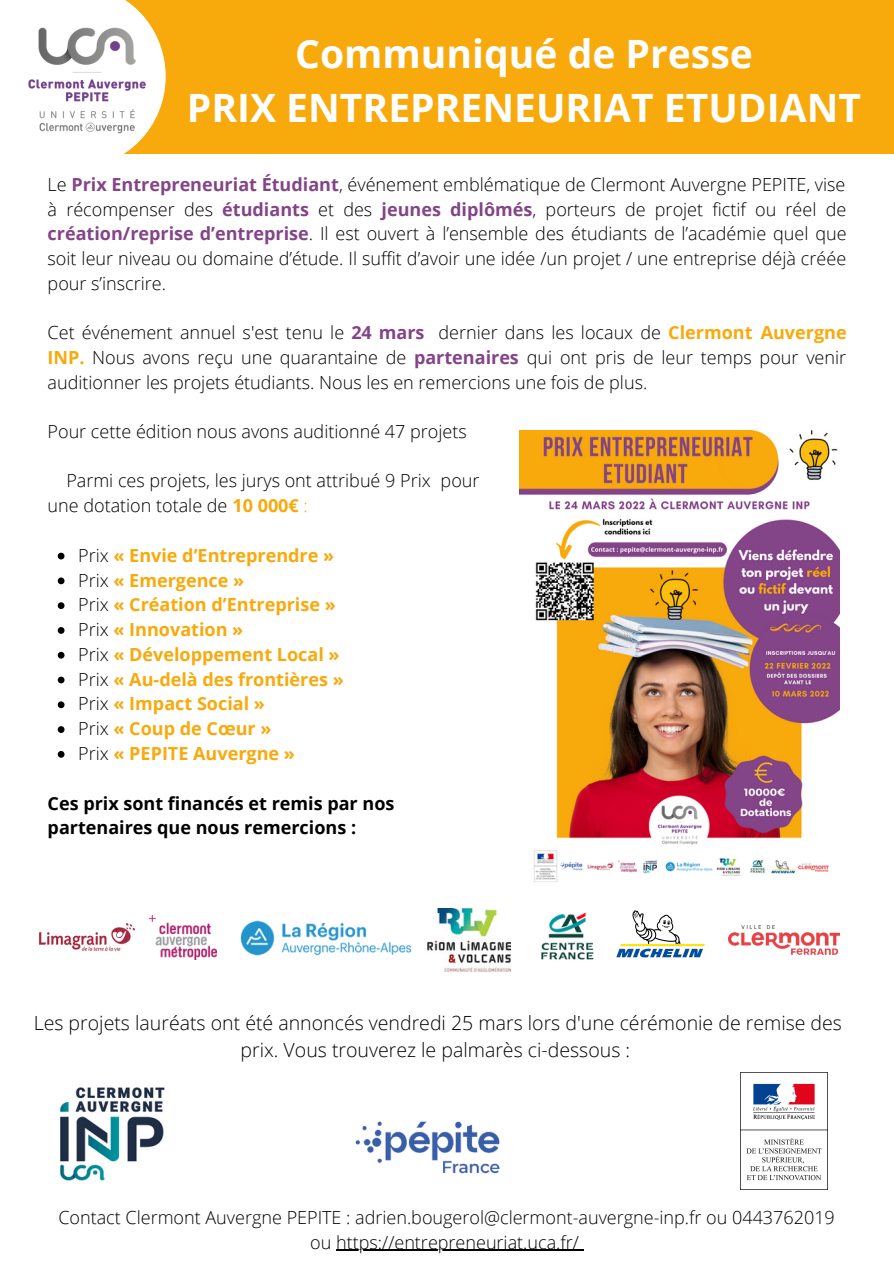
<style>
.page{position:relative;width:894px;height:1264px;background:#fff}
.page>*{position:absolute;margin:0;border:0;box-sizing:border-box;transform-origin:0 0}
.t1{font:700 39px "Open Sans";color:#fff}
.t2{font:300 19.5px/27px "Open Sans";color:#000;text-align:center}
.t3{font:300 18px/24.8px "Open Sans";color:#000;text-align:justify}
.t4{font:700 18px "Open Sans";color:#f8a90c}
.t5{font:700 18px/24.8px "Open Sans";color:#000}
.s1{font-weight:700;color:#844488}
.s2{font-weight:700;color:#f8a90c}
.s3{color:#f8a90c}
.s4{font-weight:300;color:#000}
</style>
<div class="page">
<div style="left:0;top:0;width:893px;height:153px;background:#f8a90c"></div>
<svg style="left:77px;top:0;width:89px;height:154px"></svg>
<div style="left:0;top:0;width:77px;height:171px;background:#fff"></div>
<img style="left:28px;top:8px;width:135px;height:145px">
<img style="left:519px;top:430px;width:320px;height:452px">
<img style="left:60px;top:1087px;width:105px;height:94px">
<img style="left:355px;top:1121px;width:145px;height:53px">
<img style="left:149px;top:915px;width:67px;height:44px">
<img style="left:39px;top:923px;width:96px;height:28px">
<img style="left:427px;top:908px;width:84px;height:63px">
<img style="left:541px;top:912px;width:53px;height:48px">
<img style="left:616px;top:910px;width:88px;height:48px">
<img style="left:728px;top:925px;width:112px;height:30px">
<img style="left:240px;top:920px;width:172px;height:36px">
<img style="left:740px;top:1072px;width:87px;height:117px">
<svg style="left:58px;top:552px;width:6px;height:7px"></svg>
<svg style="left:58px;top:577px;width:6px;height:7px"></svg>
<svg style="left:58px;top:602px;width:6px;height:7px"></svg>
<svg style="left:58px;top:627px;width:6px;height:7px"></svg>
<svg style="left:58px;top:652px;width:6px;height:6px"></svg>
<svg style="left:58px;top:676px;width:6px;height:7px"></svg>
<svg style="left:58px;top:701px;width:6px;height:7px"></svg>
<svg style="left:58px;top:726px;width:6px;height:7px"></svg>
<svg style="left:58px;top:751px;width:6px;height:6px"></svg>
<hr style="left:336px;top:1249px;width:243px;height:1px;background:#000">
<p class="t1" style="left:295px;top:26px;width:459px">Communiqué de Presse</p>
<p class="t1" style="left:187px;top:81px;width:675px">PRIX ENTREPRENEURIAT ETUDIANT</p>
<p class="t3" style="left:48px;top:171px;width:800px">Le <span class="s1">Prix Entrepreneuriat Étudiant</span>, événement emblématique de Clermont Auvergne PEPITE, vise à récompenser des <span class="s1">étudiants</span> et des <span class="s1">jeunes diplômés</span>, porteurs de projet fictif ou réel de <span class="s1">création/reprise d’entreprise</span>. Il est ouvert à l’ensemble des étudiants de l’académie quel que soit leur niveau ou domaine d’étude. Il suffit d’avoir une idée /un projet / une entreprise déjà créée pour s’inscrire.</p>
<p class="t3" style="left:48px;top:320px;width:800px">Cet événement annuel s'est tenu le <span class="s1">24 mars</span> dernier dans les locaux de <span class="s2">Clermont Auvergne INP.</span> Nous avons reçu une quarantaine de <span class="s1">partenaires</span> qui ont pris de leur temps pour venir auditionner les projets étudiants. Nous les en remercions une fois de plus.</p>
<p class="t3" style="left:48px;top:418px;width:420px">Pour cette édition nous avons auditionné 47 projets</p>
<p class="t3" style="left:48px;top:468px;width:433px;text-indent:19px">Parmi ces projets, les jurys ont attribué 9 Prix pour une dotation totale de <span class="s2">10 000€</span> <span class="s3">:</span></p>
<p class="t4" style="left:78px;top:542px;width:257px"><span class="s4">Prix</span> « Envie d’Entreprendre »</p>
<p class="t4" style="left:78px;top:567px;width:167px"><span class="s4">Prix</span> « Emergence »</p>
<p class="t4" style="left:78px;top:592px;width:259px"><span class="s4">Prix</span> « Création d’Entreprise »</p>
<p class="t4" style="left:78px;top:617px;width:166px"><span class="s4">Prix</span> « Innovation »</p>
<p class="t4" style="left:78px;top:641px;width:263px"><span class="s4">Prix</span> « Développement Local »</p>
<p class="t4" style="left:78px;top:666px;width:267px"><span class="s4">Prix</span> « Au-delà des frontières »</p>
<p class="t4" style="left:78px;top:691px;width:188px"><span class="s4">Prix</span> « Impact Social »</p>
<p class="t4" style="left:78px;top:716px;width:195px"><span class="s4">Prix</span> « Coup de Cœur »</p>
<p class="t4" style="left:78px;top:740px;width:218px"><span class="s4">Prix</span> « PEPITE Auvergne »</p>
<p class="t5" style="left:48px;top:790px;width:348px">Ces prix sont financés et remis par nos partenaires que nous remercions :</p>
<p class="t2" style="left:34px;top:1008px;width:809px">Les projets lauréats ont été annoncés vendredi 25 mars lors d'une cérémonie de remise des prix. Vous trouverez le palmarès ci-dessous :</p>
<p class="t3" style="left:58px;top:1204px;width:777px">Contact Clermont Auvergne PEPITE : adrien.bougerol@clermont-auvergne-inp.fr ou 0443762019</p>
<p class="t3" style="left:310px;top:1229px;width:270px">ou https://entrepreneuriat.uca.fr/</p>
</div>
